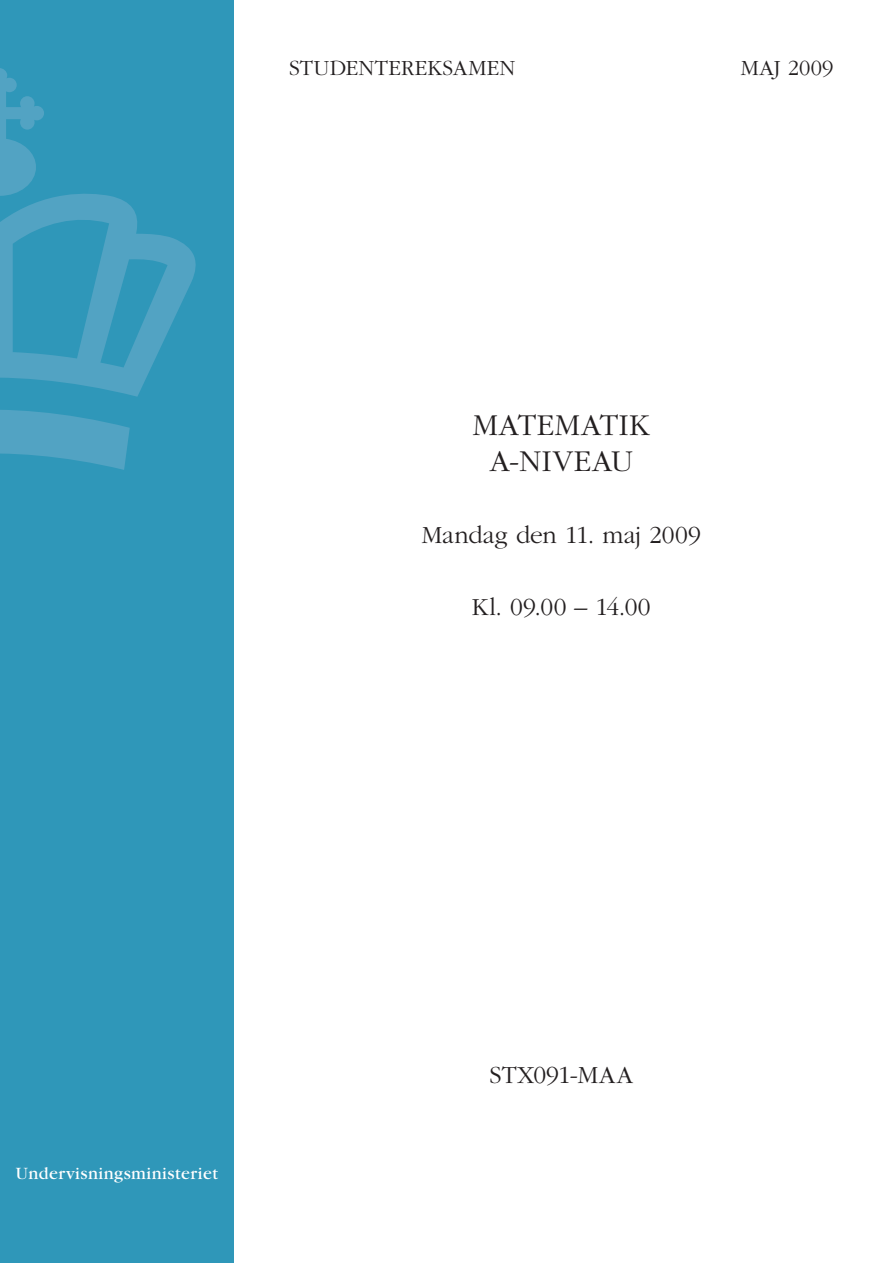
<style>
.page{position:relative;width:893px;height:1263px;background:#fff}
.page>*{position:absolute;margin:0;border:0;box-sizing:border-box;transform-origin:0 0}
.t1{font:300 31.5px/36px "Garamond";letter-spacing:.02em;color:#231f20;text-align:center}
.t2{font:300 25.5px "Garamond";letter-spacing:.005em;color:#231f20}
.t3{font:300 22.5px "Garamond";letter-spacing:.01em;color:#231f20}
.t4{font:18px "Garamond";letter-spacing:.025em;color:#fff}
</style>
<div class="page">
<div style="left:0;top:0;width:234px;height:1263px;background:#2f97b9"></div>
<svg style="left:0;top:68px;width:196px;height:402px"></svg>
<p class="t3" style="left:289px;top:56px;width:227px">STUDENTEREKSAMEN</p>
<p class="t3" style="left:741px;top:56px;width:94px">MAJ 2009</p>
<p class="t1" style="left:473px;top:408px;width:179px">MATEMATIK<br>A-NIVEAU</p>
<p class="t2" style="left:422px;top:522px;width:280px">Mandag den 11. maj 2009</p>
<p class="t2" style="left:472px;top:594px;width:180px">Kl. 09.00 – 14.00</p>
<p class="t4" style="left:16px;top:1163px;width:204px">Undervisningsministeriet</p>
<p class="t2" style="left:490px;top:1062px;width:145px">STX091-MAA</p>
</div>
